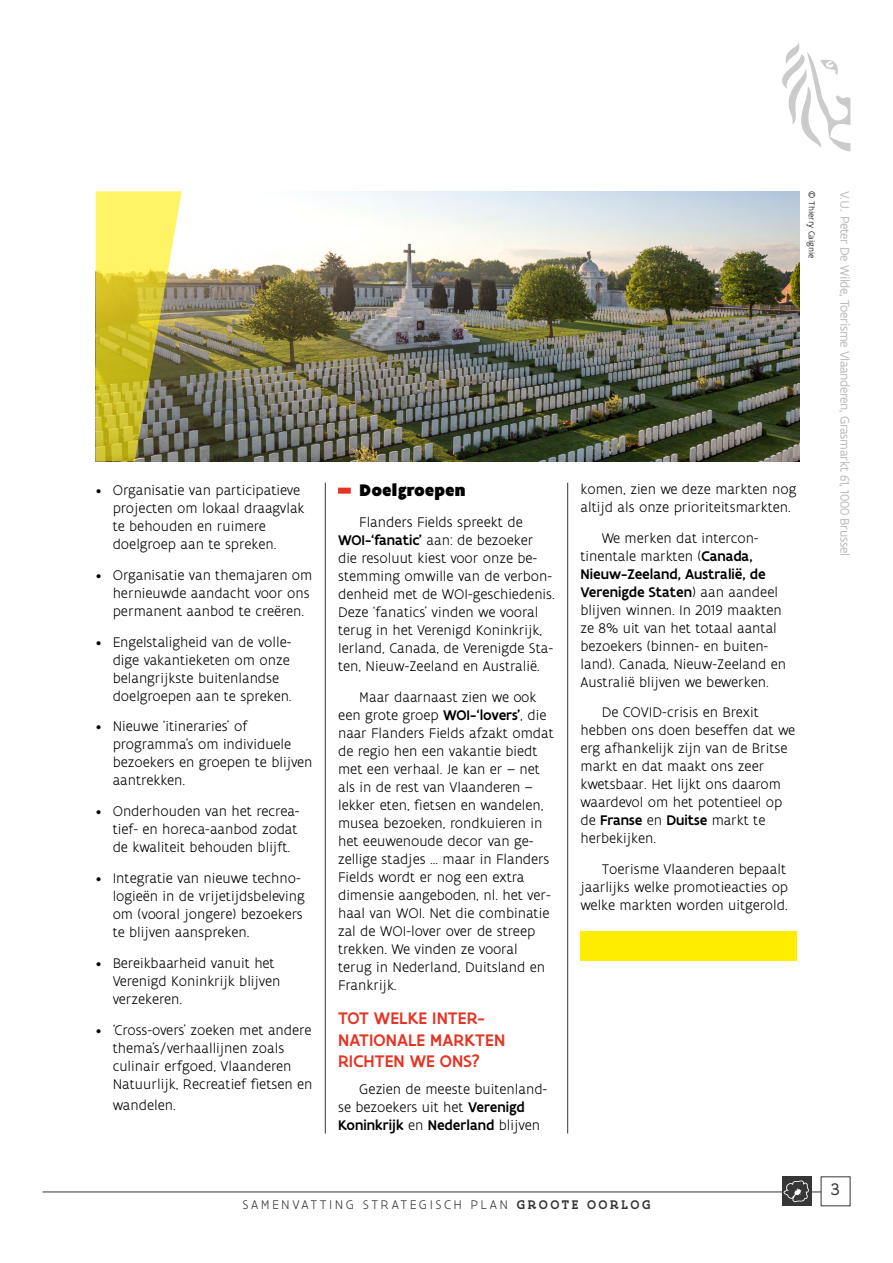
<style>
.page{position:relative;width:893px;height:1263px;background:#fff}
.page>*{position:absolute;margin:0;border:0;box-sizing:border-box;transform-origin:0 0}
.Tussentitel_2{font:500 18px "Flanders Art Sans";letter-spacing:.005em;color:#e63323}
.Tussentitel{font:900 18px "Flanders Art Sans";color:#000}
.t1{font:18px "Flanders Art Serif";color:#373636}
.doorlopende_tekst{font:300 15px/18px "Flanders Art Sans";color:#000}
.t2{font:13.5px "Flanders Art Sans";letter-spacing:-.03em;color:#bdbcbc}
.t3{font:300 13.5px "Flanders Art Sans";letter-spacing:.18em;color:#373636}
.t4{font:300 9px "Flanders Art Sans";color:#000}
.s1{font-weight:500}
.s2{font-family:"Flanders Art Serif";font-weight:500}
</style>
<div class="page">
<hr style="left:43px;top:1191px;width:807px;height:1px;background:#373636">
<div style="left:821px;top:1177px;width:29px;height:29px;background:#fff"></div>
<div style="left:338px;top:488px;width:13px;height:6px;background:#e63323"></div>
<hr style="left:325px;top:483px;width:1px;height:650px;background:#373636">
<hr style="left:567px;top:483px;width:1px;height:650px;background:#373636">
<svg style="left:782px;top:43px;width:68px;height:108px"></svg>
<div style="left:580px;top:931px;width:217px;height:30px;background:#ffed00"></div>
<div style="left:782px;top:1176px;width:30px;height:30px;background:#373636"></div>
<img style="left:182px;top:191px;width:618px;height:270px">
<svg style="left:96px;top:191px;width:86px;height:270px;background:#c6bb4b"></svg>
<svg style="left:784px;top:1180px;width:25px;height:22px"></svg>
<p class="doorlopende_tekst" style="left:113px;top:482px;width:193px;text-indent:-17px">• Organisatie van participatieve projecten om lokaal draagvlak te behouden en ruimere doelgroep aan te spreken.</p>
<p class="doorlopende_tekst" style="left:113px;top:566px;width:201px;text-indent:-17px">• Organisatie van themajaren om hernieuwde aandacht voor ons permanent aanbod te creëren.</p>
<p class="doorlopende_tekst" style="left:113px;top:633px;width:181px;text-indent:-17px">• Engelstaligheid van de volle&shy;dige vakantieketen om onze belangrijkste buitenlandse doelgroepen aan te spreken.</p>
<p class="doorlopende_tekst" style="left:113px;top:718px;width:201px;text-indent:-17px">• Nieuwe ‘itineraries’ of programma’s om individuele bezoekers en groepen te blijven aantrekken.</p>
<p class="doorlopende_tekst" style="left:113px;top:803px;width:189px;text-indent:-17px">• Onderhouden van het recrea&shy;tief- en horeca-aanbod zodat de kwaliteit behouden blijft.</p>
<p class="doorlopende_tekst" style="left:113px;top:869px;width:194px;text-indent:-17px">• Integratie van nieuwe techno&shy;logieën in de vrijetijdsbeleving om (vooral jongere) bezoekers te blijven aanspreken.</p>
<p class="doorlopende_tekst" style="left:113px;top:954px;width:169px;text-indent:-17px">• Bereikbaarheid vanuit het<br>Verenigd Koninkrijk blijven verzekeren.</p>
<p class="doorlopende_tekst" style="left:113px;top:1021px;width:201px;text-indent:-17px">• ‘Cross-overs’ zoeken met andere thema’s/verhaallijnen zoals culinair erfgoed, Vlaanderen<br>Natuurlijk, Recreatief fietsen en</p>
<p class="doorlopende_tekst" style="left:113px;top:1097px;width:65px">wandelen.</p>
<p class="Tussentitel" style="left:359px;top:479px;width:108px">Doelgroepen</p>
<p class="doorlopende_tekst" style="left:338px;top:513px;width:218px;text-indent:21px">Flanders Fields spreekt de<br><span class="s1">WOI-‘fanatic’</span> aan: de bezoeker die resoluut kiest voor onze be&shy;stemming omwille van de verbon&shy;denheid met de WOI-geschiedenis.<br>Deze ‘fanatics’ vinden we vooral terug in het Verenigd Koninkrijk,<br>Ierland, Canada, de Verenigde Sta&shy;ten, Nieuw-Zeeland en Australië.</p>
<p class="doorlopende_tekst" style="left:338px;top:688px;width:217px;text-indent:21px">Maar daarnaast zien we ook een grote groep <span class="s1">WOI-‘lovers’</span>, die naar Flanders Fields afzakt omdat de regio hen een vakantie biedt met een verhaal. Je kan er – net als in de rest van Vlaanderen – lekker eten, fietsen en wandelen, musea bezoeken, rondkuieren in het eeuwenoude decor van ge&shy;zellige stadjes ... maar in Flanders<br>Fields wordt er nog een extra dimensie aangeboden, nl. het ver&shy;haal van WOI. Net die combinatie zal de WOI-lover over de streep trekken. We vinden ze vooral terug in Nederland, Duitsland en<br>Frankrijk.</p>
<p class="Tussentitel_2" style="left:338px;top:1007px;width:148px">TOT WELKE INTER-</p>
<p class="Tussentitel_2" style="left:338px;top:1028px;width:169px">NATIONALE MARKTEN</p>
<p class="Tussentitel_2" style="left:338px;top:1050px;width:143px">RICHTEN WE ONS?</p>
<p class="doorlopende_tekst" style="left:338px;top:1080px;width:211px;text-indent:21px">Gezien de meeste buitenland&shy;se bezoekers uit het <span class="s1">Verenigd<br>Koninkrijk</span> en <span class="s1">Nederland</span> blijven</p>
<p class="t4" style="left:817px;top:191px;width:68px;rotate:90deg">© Thierry Caignie</p>
<p class="doorlopende_tekst" style="left:580px;top:480px;width:218px">komen, zien we deze markten nog altijd als onze prioriteitsmarkten.</p>
<p class="doorlopende_tekst" style="left:580px;top:529px;width:207px;text-indent:21px">We merken dat intercon&shy;tinentale markten (<span class="s1">Canada,<br>Nieuw-Zeeland, Australië, de<br>Verenigde Staten</span>) aan aandeel blijven winnen. In 2019 maakten ze 8% uit van het totaal aantal bezoekers (binnen- en buiten&shy;land). Canada, Nieuw-Zeeland en<br>Australië blijven we bewerken.</p>
<p class="doorlopende_tekst" style="left:580px;top:704px;width:216px;text-indent:21px">De COVID-crisis en Brexit hebben ons doen beseffen dat we erg afhankelijk zijn van de Britse markt en dat maakt ons zeer kwetsbaar. Het lijkt ons daarom waardevol om het potentieel op de <span class="s1">Franse</span> en <span class="s1">Duitse</span> markt te herbekijken.</p>
<p class="doorlopende_tekst" style="left:580px;top:861px;width:209px;text-indent:21px">Toerisme Vlaanderen bepaalt jaarlijks welke promotieacties op welke markten worden uitgerold.</p>
<h5 class="t2" style="left:853px;top:191px;width:366px;rotate:90deg">V.U. Peter De Wilde, Toerisme Vlaanderen, Grasmarkt 61, 1000 Brussel</h5>
<p class="t3" style="left:242px;top:1197px;width:409px">SAMENVATTING STRATEGISCH PLAN <span class="s2">GROOTE OORLOG</span></p>
<p class="t1" style="left:831px;top:1179px;width:10px">3</p>
</div>
